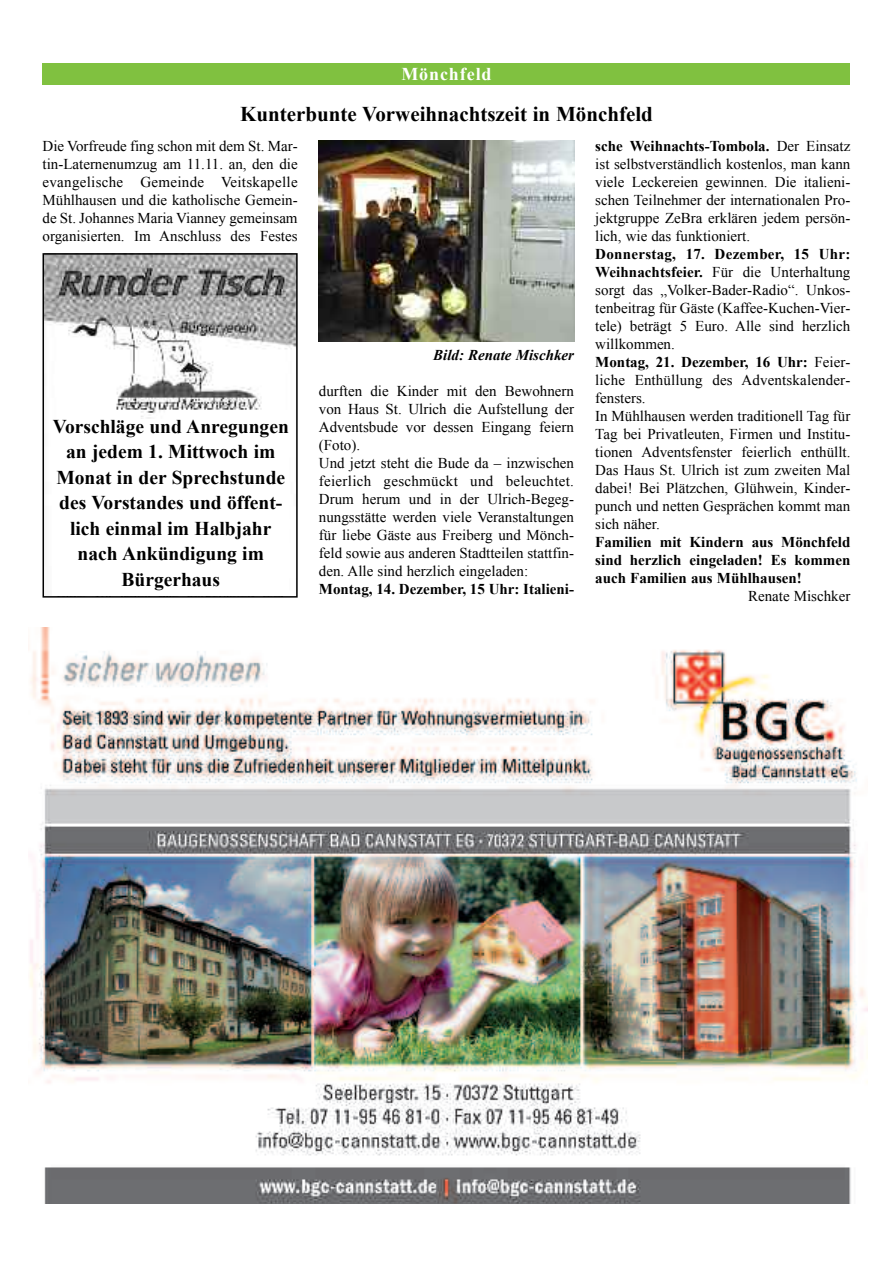
<style>
.page{position:relative;width:893px;height:1263px;background:#fff}
.page>*{position:absolute;margin:0;border:0;box-sizing:border-box;transform-origin:0 0}
.t1{font:700 21px "Times New Roman";color:#000}
.t2{font:700 19.5px/25.5px "Times New Roman";color:#000;text-align:center}
.t3{font:700 18px "Times New Roman";letter-spacing:.05em;color:#fff}
.t4{font:15px/18px "Times New Roman";color:#000;text-align:justify}
.t5{font:700 15px/18px "Times New Roman";color:#000;text-align:justify}
.t6{font:italic 700 15px "Times New Roman";color:#000}
.s1{font-weight:700}
</style>
<div class="page">
<div style="left:43px;top:64px;width:807px;height:21px;background:#80c140"></div>
<img style="left:319px;top:140px;width:255px;height:201px">
<img style="left:28px;top:627px;width:839px;height:577px">
<img style="left:46px;top:256px;width:249px;height:163px">
<div style="left:43px;top:253px;width:255px;height:345px;border:2px solid #000"></div>
<p class="t3" style="left:401px;top:64px;width:92px">Mönchfeld</p>
<h1 class="t1" style="left:240px;top:102px;width:414px">Kunterbunte Vorweihnachtszeit in Mönchfeld</h1>
<p class="t4" style="left:43px;top:137px;width:257px">Die Vorfreude fing schon mit dem St. Mar&shy;tin-Laternenumzug am 11.11. an, den die evangelische Gemeinde Veitskapelle Mühlhausen und die katholische Gemein&shy;de St. Johannes Maria Vianney gemeinsam organisierten. Im Anschluss des Festes</p>
<h2 class="t2" style="left:53px;top:413px;width:238px">Vorschläge und Anregungen an jedem 1. Mittwoch im<br>Monat in der Sprechstunde des Vorstandes und öffent&shy;lich einmal im Halbjahr nach Ankündigung im<br>Bürgerhaus</h2>
<p class="t6" style="left:433px;top:347px;width:142px">Bild: Renate Mischker</p>
<p class="t4" style="left:319px;top:382px;width:257px;text-align:left">durften die Kinder mit den Bewohnern von Haus St. Ulrich die Aufstellung der Adventsbude vor dessen Eingang feiern (Foto).<br>Und jetzt steht die Bude da – inzwischen feierlich geschmückt und beleuchtet.<br>Drum herum und in der Ulrich-Begeg&shy;nungsstätte werden viele Veranstaltungen für liebe Gäste aus Freiberg und Mönch&shy;feld sowie aus anderen Stadtteilen stattfin&shy;den. Alle sind herzlich eingeladen:</p>
<p class="t5" style="left:319px;top:580px;width:257px">Montag, 14. Dezember, 15 Uhr: Italieni-</p>
<p class="t4" style="left:595px;top:137px;width:257px"><span class="s1">sche Weihnachts-Tombola.</span> Der Einsatz ist selbstverständlich kostenlos, man kann viele Leckereien gewinnen. Die italieni&shy;schen Teilnehmer der internationalen Pro&shy;jektgruppe ZeBra erklären jedem persön&shy;lich, wie das funktioniert.</p>
<p class="t4" style="left:595px;top:245px;width:257px;text-align:left"><span class="s1">Donnerstag, 17. Dezember, 15 Uhr:<br>Weihnachtsfeier.</span> Für die Unterhaltung sorgt das „Volker-Bader-Radio“. Unkos&shy;tenbeitrag für Gäste (Kaffee-Kuchen-Vier&shy;tele) beträgt 5 Euro. Alle sind herzlich willkommen.<br><span class="s1">Montag, 21. Dezember, 16 Uhr:</span> Feier&shy;liche Enthüllung des Adventskalender&shy;fensters.<br>In Mühlhausen werden traditionell Tag für Tag bei Privatleuten, Firmen und Institu&shy;tionen Adventsfenster feierlich enthüllt.<br>Das Haus St. Ulrich ist zum zweiten Mal dabei! Bei Plätzchen, Glühwein, Kinder&shy;punch und netten Gesprächen kommt man sich näher.</p>
<p class="t5" style="left:595px;top:533px;width:257px">Familien mit Kindern aus Mönchfeld sind herzlich eingeladen! Es kommen auch Familien aus Mühlhausen!</p>
<p class="t4" style="left:748px;top:587px;width:104px">Renate Mischker</p>
</div>
